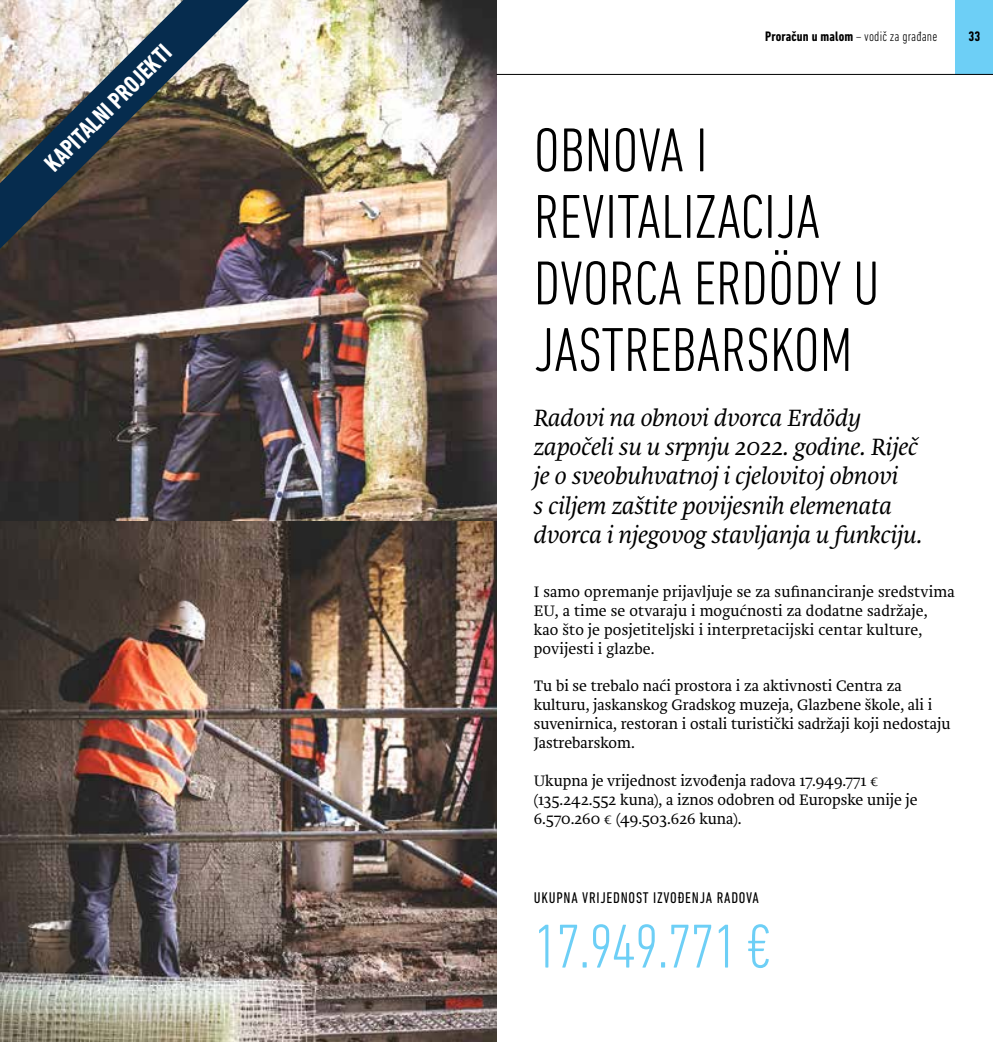
<style>
.page{position:relative;width:993px;height:1042px;background:#fff}
.page>*{position:absolute;margin:0;border:0;box-sizing:border-box;transform-origin:0 0}
.t1{font:300 condensed 63px/66.5px "DIN Next LT Pro";color:#000}
.t2{font:300 condensed 63px "DIN Next LT Pro";letter-spacing:-.01em;color:#6dcff6}
.t3{font:italic 300 24.5px/29.4px "Brioni Pro";letter-spacing:-.01em;color:#000}
.t4{font:700 condensed 24.5px "DIN Next LT Pro";color:#fff}
.t5{font:300 15.75px/18.9px "Brioni Pro";color:#000}
.t6{font:condensed 15.75px "DIN Next LT Pro";letter-spacing:.05em;color:#000}
.t7{font:300 condensed 14px "DIN Next LT Pro";letter-spacing:.01em;color:#000}
.t8{font:700 condensed 14px "DIN Next LT Pro";color:#000}
.s1{font-weight:700}
</style>
<div class="page">
<div style="left:955px;top:0;width:37px;height:74px;background:#6dcff6"></div>
<img style="left:0;top:0;width:496px;height:1042px">
<hr style="left:496px;top:74px;width:496px;height:1px;background:#000">
<svg style="left:0;top:0;width:249px;height:249px;background:#6d6c6c"></svg>
<h2 class="t4" style="left:39px;top:157px;width:169px;rotate:-45deg">KAPITALNI PROJEKTI</h2>
<p class="t7" style="left:765px;top:29px;width:173px"><span class="s1">Proračun u malom</span> – vodič za građane</p>
<p class="t8" style="left:968px;top:29px;width:13px">33</p>
<h1 class="t1" style="left:533px;top:116px;width:347px">OBNOVA I<br>REVITALIZACIJA<br>DVORCA ERDÖDY U<br>JASTREBARSKOM</h1>
<h2 class="t3" style="left:533px;top:403px;width:390px">Radovi na obnovi dvorca Erdödy započeli su u srpnju 2022. godine. Riječ je o sveobuhvatnoj i cjelovitoj obnovi<br>s ciljem zaštite povijesnih elemenata dvorca i njegovog stavljanja u funkciju.</h2>
<p class="t5" style="left:533px;top:582px;width:422px">I samo opremanje prijavljuje se za sufinanciranje sredstvima EU, a time se otvaraju i mogućnosti za dodatne sadržaje, kao što je posjetiteljski i interpretacijski centar kulture, povijesti i glazbe.</p>
<p class="t5" style="left:533px;top:677px;width:418px">Tu bi se trebalo naći prostora i za aktivnosti Centra za kulturu, jaskanskog Gradskog muzeja, Glazbene škole, ali i suvenirnica, restoran i ostali turistički sadržaji koji nedostaju Jastrebarskom.</p>
<p class="t5" style="left:533px;top:771px;width:385px">Ukupna je vrijednost izvođenja radova 17.949.771 € (135.242.552 kuna), a iznos odobren od Europske unije je<br>6.570.260 € (49.503.626 kuna).</p>
<p class="t6" style="left:533px;top:888px;width:227px">UKUPNA VRIJEDNOST IZVOĐENJA RADOVA</p>
<h1 class="t2" style="left:533px;top:910px;width:238px">17.949.771 €</h1>
</div>
